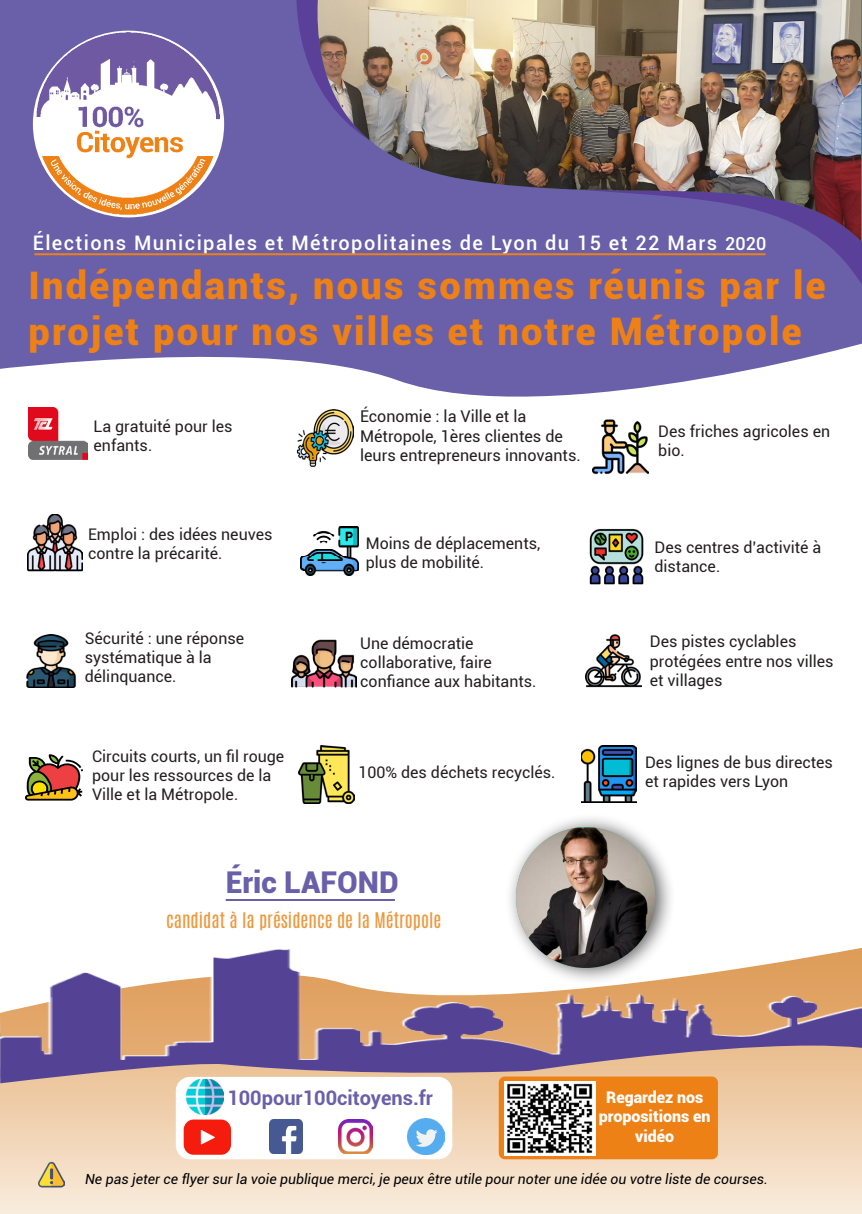
<style>
.page{position:relative;width:862px;height:1214px;background:#fff}
.page>*{position:absolute;margin:0;border:0;box-sizing:border-box;transform-origin:0 0}
.t1{font:900 38px "Roboto";letter-spacing:.06em;color:#ee8116}
.t2{font:900 30px "Roboto";color:#6a5fa9}
.t3{font:500 20px "Roboto";letter-spacing:.07em;color:#fff}
.t4{font:700 20px "Roboto";color:#6a5fa9}
.t5{font:18px "Antonio";color:#ec993f}
.t6{font:16.2px/19.4px "Roboto";color:#231f20}
.t7{font:16px/19.2px "Roboto";color:#231f20}
.t8{font:900 16px/19.2px "Roboto";color:#fff;text-align:center}
.t9{font:italic 14px "Roboto";color:#000}
.s1{font-size:18px}
</style>
<div class="page">
<div style="left:0;top:0;width:862px;height:1213px;background:#6a5fa9"></div>
<div style="left:0;top:356px;width:862px;height:591px;background:#fff"></div>
<svg style="left:0;top:947px;width:862px;height:266px;background:#f3ddc4"></svg>
<img style="left:37px;top:33px;width:182px;height:184px">
<svg style="left:225px;top:255px;width:637px;height:161px;fill:#fff"></svg>
<hr style="left:34px;top:253px;width:731px;height:2px;background:#ee8116">
<img style="left:0;top:948px;width:862px;height:138px">
<svg style="left:0;top:1045px;width:862px;height:38px;background:#9a7e95"></svg>
<img style="left:38px;top:1161px;width:26px;height:25px">
<div style="left:499px;top:1076px;width:219px;height:83px;background:#ee8116;border-radius:6px"></div>
<img style="left:504px;top:1081px;width:91px;height:74px">
<div style="left:505px;top:812px;width:171px;height:173px;background:#231f20;opacity:.71"></div>
<img style="left:516px;top:827px;width:139px;height:140px">
<hr style="left:226px;top:898px;width:169px;height:2px;background:#6a5fa9">
<img style="left:298px;top:745px;width:56px;height:58px">
<img style="left:292px;top:631px;width:64px;height:64px">
<img style="left:301px;top:527px;width:57px;height:48px">
<img style="left:22px;top:634px;width:60px;height:53px">
<img style="left:28px;top:514px;width:55px;height:58px">
<img style="left:28px;top:407px;width:59px;height:53px">
<svg style="left:25px;top:754px;width:58px;height:46px;background:#ab7d55"></svg>
<img style="left:297px;top:409px;width:57px;height:58px">
<img style="left:581px;top:745px;width:55px;height:57px">
<div style="left:176px;top:1076px;width:276px;height:83px;background:#fff;border-radius:14px"></div>
<img style="left:187px;top:1079px;width:37px;height:35px">
<svg style="left:184px;top:1119px;width:47px;height:35px;background:#f7382b"></svg>
<img style="left:269px;top:1119px;width:34px;height:34px">
<img style="left:339px;top:1119px;width:33px;height:34px">
<img style="left:408px;top:1118px;width:36px;height:36px">
<svg style="left:245px;top:0;width:617px;height:347px"></svg>
<img style="left:315px;top:0;width:546px;height:241px">
<img style="left:593px;top:417px;width:56px;height:58px">
<img style="left:589px;top:527px;width:56px;height:58px">
<img style="left:586px;top:631px;width:56px;height:59px">
<p class="t3" style="left:33px;top:228px;width:735px">Élections Municipales et Métropolitaines de Lyon du 15 et 22 Mars <span class="s1">2020</span></p>
<p class="t1" style="left:29px;top:259px;width:798px">Indépendants, nous sommes réunis par le</p>
<p class="t1" style="left:29px;top:304px;width:774px">projet pour nos villes et notre Métropole</p>
<p class="t7" style="left:94px;top:416px;width:140px">La gratuité pour les</p>
<p class="t7" style="left:94px;top:435px;width:60px">enfants.</p>
<p class="t7" style="left:88px;top:523px;width:186px">Emploi : des idées neuves contre la précarité.</p>
<p class="t7" style="left:85px;top:627px;width:161px">Sécurité : une réponse systématique à la délinquance.</p>
<p class="t7" style="left:92px;top:746px;width:194px">Circuits courts, un fil rouge pour les ressources de la<br>Ville et la Métropole.</p>
<p class="t6" style="left:360px;top:406px;width:168px">Économie : la Ville et la</p>
<p class="t6" style="left:360px;top:425px;width:222px">Métropole, 1ères clientes de leurs entrepreneurs innovants.</p>
<p class="t7" style="left:366px;top:532px;width:176px">Moins de déplacements, plus de mobilité.</p>
<p class="t7" style="left:360px;top:633px;width:115px">Une démocratie</p>
<p class="t7" style="left:360px;top:652px;width:133px">collaborative, faire</p>
<p class="t7" style="left:360px;top:671px;width:178px">confiance aux habitants.</p>
<p class="t7" style="left:358px;top:762px;width:199px">100% des déchets recyclés.</p>
<p class="t2" style="left:226px;top:861px;width:174px">Éric LAFOND</p>
<p class="t5" style="left:166px;top:907px;width:277px">candidat à la présidence de la Métropole</p>
<p class="t7" style="left:658px;top:421px;width:173px">Des friches agricoles en</p>
<p class="t7" style="left:658px;top:440px;width:28px">bio.</p>
<p class="t7" style="left:654px;top:537px;width:168px">Des centres d’activité à distance.</p>
<p class="t7" style="left:650px;top:631px;width:148px">Des pistes cyclables</p>
<p class="t7" style="left:650px;top:650px;width:185px">protégées entre nos villes</p>
<p class="t7" style="left:650px;top:669px;width:74px">et villages</p>
<p class="t7" style="left:645px;top:751px;width:189px">Des lignes de bus directes et rapides vers Lyon</p>
<p class="t4" style="left:227px;top:1083px;width:207px">100pour100citoyens.fr</p>
<p class="t8" style="left:606px;top:1086px;width:99px">Regardez nos</p>
<p class="t8" style="left:599px;top:1106px;width:113px">propositions en vidéo</p>
<p class="t9" style="left:85px;top:1169px;width:684px">Ne pas jeter ce flyer sur la voie publique merci, je peux être utile pour noter une idée ou votre liste de courses.</p>
</div>
